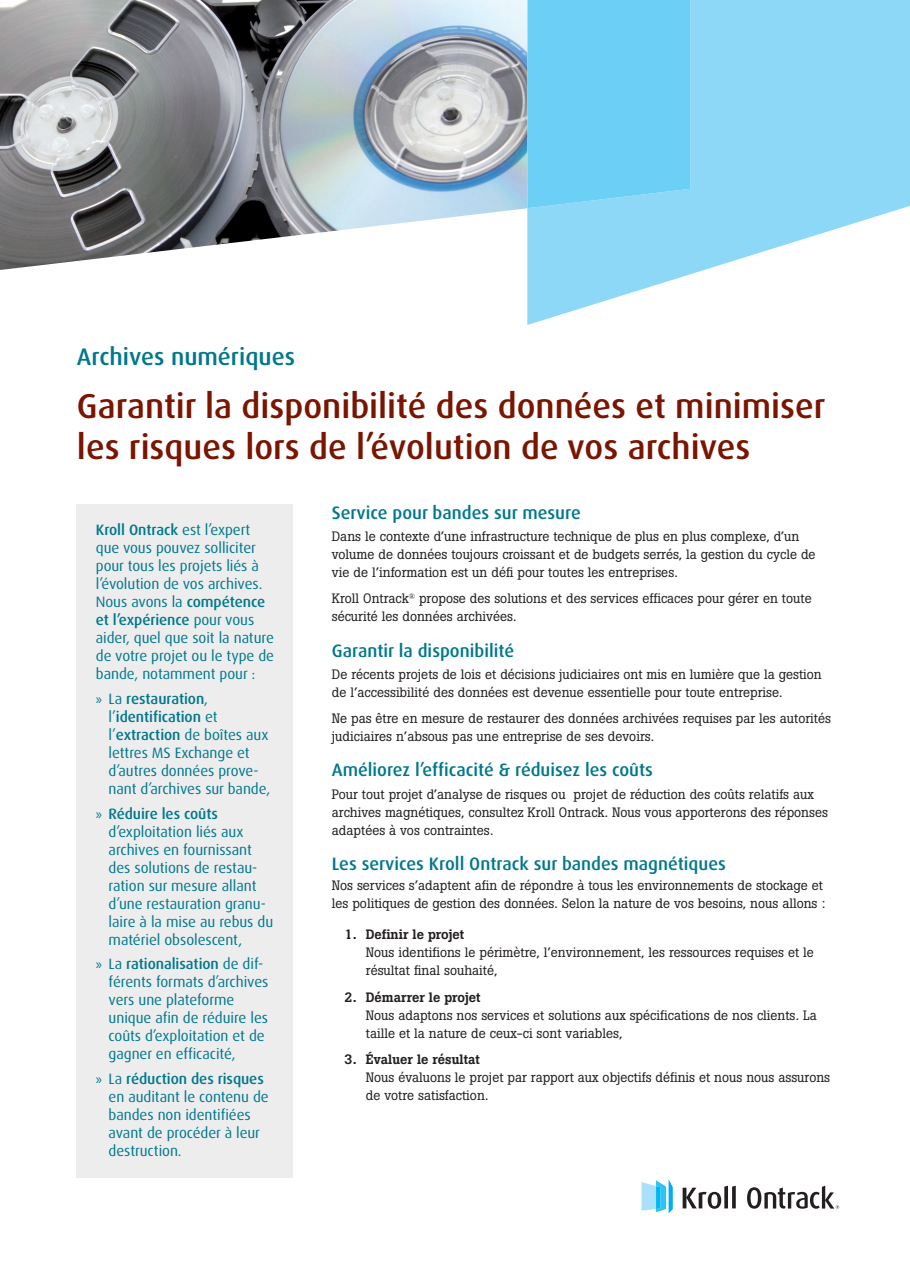
<style>
.page{position:relative;width:910px;height:1280px;background:#fff}
.page>*{position:absolute;margin:0;border:0;box-sizing:border-box;transform-origin:0 0}
.t1{font:500 34.5px/40.5px "Dax OT";color:#791500}
.t2{font:500 24px "Dax OT";color:#00788b}
.t3{font:500 18px "Dax OT";color:#00788b}
.t4{font:15px/18px "Dax OT";letter-spacing:-.005em;color:#00788b}
.t5{font:13.5px/18px "Boton BQ";color:#231f20}
.t6{font:500 13.5px "Boton BQ";color:#231f20}
.s1{font-weight:500}
.s2{font-family:"Myriad Pro"}
</style>
<div class="page">
<svg style="left:527px;top:0;width:383px;height:325px;fill:#8dd7f7"></svg>
<div style="left:527px;top:0;width:163px;height:208px;background:#6bcff6"></div>
<svg style="left:641px;top:1179px;width:32px;height:34px"></svg>
<svg style="left:683px;top:1186px;width:53px;height:23px"></svg>
<svg style="left:747px;top:1185px;width:92px;height:24px"></svg>
<img style="left:0;top:0;width:527px;height:270px">
<div style="left:77px;top:504px;width:216px;height:674px;background:#ededee"></div>
<h2 class="t2" style="left:77px;top:341px;width:220px">Archives numériques</h2>
<h1 class="t1" style="left:77px;top:386px;width:750px">Garantir la disponibilité des données et minimiser les risques lors de l’évolution de vos archives</h1>
<h3 class="t3" style="left:332px;top:501px;width:250px">Service pour bandes sur mesure</h3>
<p class="t5" style="left:332px;top:527px;width:485px">Dans le contexte d’une infrastructure technique de plus en plus complexe, d’un volume de données toujours croissant et de budgets serrés, la gestion du cycle de vie de l’information est un défi pour toutes les entreprises.</p>
<p class="t5" style="left:332px;top:590px;width:481px">Kroll Ontrack<sup>®</sup> propose des solutions et des services efficaces pour gérer en toute sécurité les données archivées.</p>
<h3 class="t3" style="left:332px;top:639px;width:184px">Garantir la disponibilité</h3>
<p class="t5" style="left:332px;top:665px;width:491px">De récents projets de lois et décisions judiciaires ont mis en lumière que la gestion de l’accessibilité des données est devenue essentielle pour toute entreprise.</p>
<p class="t5" style="left:332px;top:709px;width:501px">Ne pas être en mesure de restaurer des données archivées requises par les autorités judiciaires n’absous pas une entreprise de ses devoirs.</p>
<h3 class="t3" style="left:332px;top:759px;width:323px">Améliorez l’efficacité &amp; réduisez les coûts</h3>
<p class="t5" style="left:332px;top:785px;width:498px">Pour tout projet d’analyse de risques ou projet de réduction des coûts relatifs aux archives magnétiques, consultez Kroll Ontrack. Nous vous apporterons des réponses adaptées à vos contraintes.</p>
<h3 class="t3" style="left:332px;top:852px;width:396px">Les services Kroll Ontrack sur bandes magnétiques</h3>
<p class="t5" style="left:332px;top:876px;width:495px">Nos services s’adaptent afin de répondre à tous les environnements de stockage et les politiques de gestion des données. Selon la nature de vos besoins, nous allons :</p>
<p class="t6" style="left:345px;top:927px;width:121px">1. Definir le projet</p>
<p class="t5" style="left:366px;top:943px;width:450px">Nous identifions le périmètre, l’environnement, les ressources requises et le résultat final souhaité,</p>
<p class="t6" style="left:345px;top:989px;width:138px">2. Démarrer le projet</p>
<p class="t5" style="left:366px;top:1006px;width:452px">Nous adaptons nos services et solutions aux spécifications de nos clients. La taille et la nature de ceux-ci sont variables,</p>
<p class="t6" style="left:345px;top:1052px;width:137px">3. Évaluer le résultat</p>
<p class="t5" style="left:366px;top:1068px;width:466px">Nous évaluons le projet par rapport aux objectifs définis et nous nous assurons de votre satisfaction.</p>
<p class="t4" style="left:96px;top:521px;width:180px"><span class="s1">Kroll Ontrack</span> est l’expert que vous pouvez solliciter pour tous les projets liés à l’évolution de vos archives.<br>Nous avons la <span class="s1">compétence et l’expérience</span> pour vous aider, quel que soit la nature de votre projet ou le type de bande, notamment pour :</p>
<p class="t4" style="left:109px;top:690px;width:163px;text-indent:-13px"><span class="s2">»</span> La <span class="s1">restauration</span>, l’<span class="s1">identification</span> et l’<span class="s1">extraction</span> de boîtes aux lettres MS Exchange et d’autres données prove&shy;nant d’archives sur bande,</p>
<p class="t4" style="left:109px;top:805px;width:166px;text-indent:-13px"><span class="s2">»</span> <span class="s1">Réduire les coûts </span>d’exploitation liés aux archives en fournissant des solutions de restau&shy;ration sur mesure allant d’une restauration granu&shy;laire à la mise au rebus du matériel obsolescent,</p>
<p class="t4" style="left:109px;top:955px;width:161px;text-indent:-13px"><span class="s2">»</span> La <span class="s1">rationalisation</span> de dif&shy;férents formats d’archives vers une plateforme unique afin de réduire les coûts d’exploitation et de gagner en efficacité,</p>
<p class="t4" style="left:109px;top:1070px;width:162px;text-indent:-13px"><span class="s2">»</span> La <span class="s1">réduction des risques </span>en auditant le contenu de bandes non identifiées avant de procéder à leur destruction.</p>
</div>
